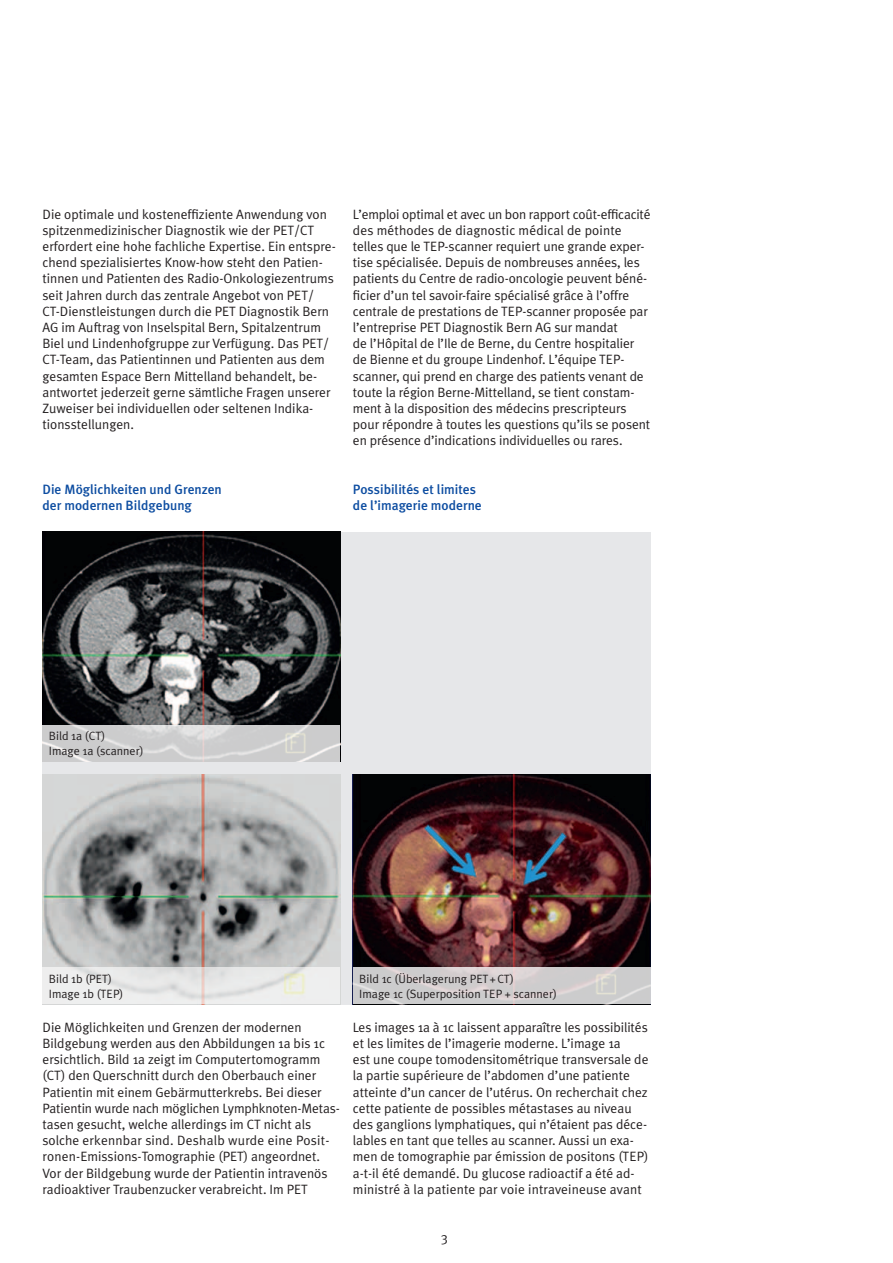
<style>
.page{position:relative;width:893px;height:1263px;background:#fff}
.page>*{position:absolute;margin:0;border:0;box-sizing:border-box;transform-origin:0 0}
.t1{font:13.5px/16.2px "Meta Plus Normal";color:#231f20}
.t2{font:500 13.5px/16.2px "Meta Plus";color:#0d4da1}
.t3{font:12px/15px "Meta Plus Normal";color:#231f20}
</style>
<div class="page">
<div style="left:43px;top:532px;width:608px;height:472px;background:#e6e7e9"></div>
<img style="left:43px;top:532px;width:297px;height:193px">
<svg style="left:43px;top:725px;width:297px;height:37px;fill:#cccccd"></svg>
<img style="left:43px;top:774px;width:297px;height:193px">
<img style="left:353px;top:774px;width:298px;height:193px">
<svg style="left:77px;top:967px;width:228px;height:37px"></svg>
<svg style="left:353px;top:967px;width:298px;height:37px;fill:#cdcccd"></svg>
<p class="t1" style="left:43px;top:206px;width:295px">Die optimale und kosteneffiziente Anwendung von spitzenmedizinischer Diagnostik wie der PET/CT erfordert eine hohe fachliche Expertise. Ein entspre&shy;chend spezialisiertes Know-how steht den Patien&shy;tinnen und Patienten des Radio-Onkologiezentrums seit Jahren durch das zentrale Angebot von PET/ CT-Dienstleistungen durch die PET Diagnostik Bern AG im Auftrag von Inselspital Bern, Spitalzentrum Biel und Lindenhofgruppe zur Verfügung. Das PET/ CT-Team, das Patientinnen und Patienten aus dem gesamten Espace Bern Mittelland behandelt, be&shy;antwortet jederzeit gerne sämtliche Fragen unserer Zuweiser bei individuellen oder seltenen Indika&shy;tionsstellungen.</p>
<p class="t1" style="left:353px;top:206px;width:299px">L’emploi optimal et avec un bon rapport coût-efficacité des méthodes de diagnostic médical de pointe telles que le TEP-scanner requiert une grande exper&shy;tise spécialisée. Depuis de nombreuses années, les patients du Centre de radio-oncologie peuvent béné&shy;ficier d’un tel savoir-faire spécialisé grâce à l’offre centrale de prestations de TEP-scanner proposée par l’entreprise PET Diagnostik Bern AG sur mandat<br>de l’Hôpital de l’Ile de Berne, du Centre hospitalier de Bienne et du groupe Lindenhof. L’équipe TEP&shy;scanner, qui prend en charge des patients venant de toute la région Berne-Mittelland, se tient constam&shy;ment à la disposition des médecins prescripteurs pour répondre à toutes les questions qu’ils se posent en présence d’indications individuelles ou rares.</p>
<p class="t2" style="left:43px;top:481px;width:181px">Die Möglichkeiten und Grenzen der modernen Bildgebung</p>
<p class="t2" style="left:353px;top:481px;width:130px">Possibilités et limites de l’imagerie moderne</p>
<p class="t3" style="left:49px;top:728px;width:96px">Bild 1a (CT)<br>Image 1a (scanner)</p>
<p class="t3" style="left:49px;top:971px;width:76px">Bild 1b (PET)<br>Image 1b (TEP)</p>
<p class="t3" style="left:359px;top:971px;width:199px">Bild 1c (Überlagerung PET+CT)<br>Image 1c (Superposition TEP + scanner)</p>
<p class="t1" style="left:43px;top:1019px;width:299px">Die Möglichkeiten und Grenzen der modernen Bildgebung werden aus den Abbildungen 1a bis 1c ersichtlich. Bild 1a zeigt im Computertomogramm (CT) den Querschnitt durch den Oberbauch einer Patientin mit einem Gebärmutterkrebs. Bei dieser Patientin wurde nach möglichen Lymphknoten-Metas&shy;tasen gesucht, welche allerdings im CT nicht als solche -erkennbar sind. Deshalb wurde eine Posit&shy;ronen-Emissions-Tomographie (PET) angeordnet.<br>Vor der Bildgebung wurde der Patientin intravenös radioaktiver Traubenzucker verabreicht. Im PET</p>
<p class="t1" style="left:353px;top:1019px;width:297px">Les images 1a à 1c laissent apparaître les possibilités et les limites de l’imagerie moderne. L’image 1a<br>est une coupe tomodensitométrique transversale de la partie supérieure de l’abdomen d’une patiente atteinte d’un cancer de l’utérus. On recherchait chez cette patiente de possibles métastases au niveau des ganglions lymphatiques, qui n’étaient pas déce&shy;lables en tant que telles au scanner. Aussi un exa&shy;men de tomographie par émission de positons (TEP) a-t-il été demandé. Du glucose radioactif a été ad&shy;ministré à la patiente par voie intraveineuse avant</p>
<p class="t1" style="left:441px;top:1229px;width:9px">3</p>
</div>
